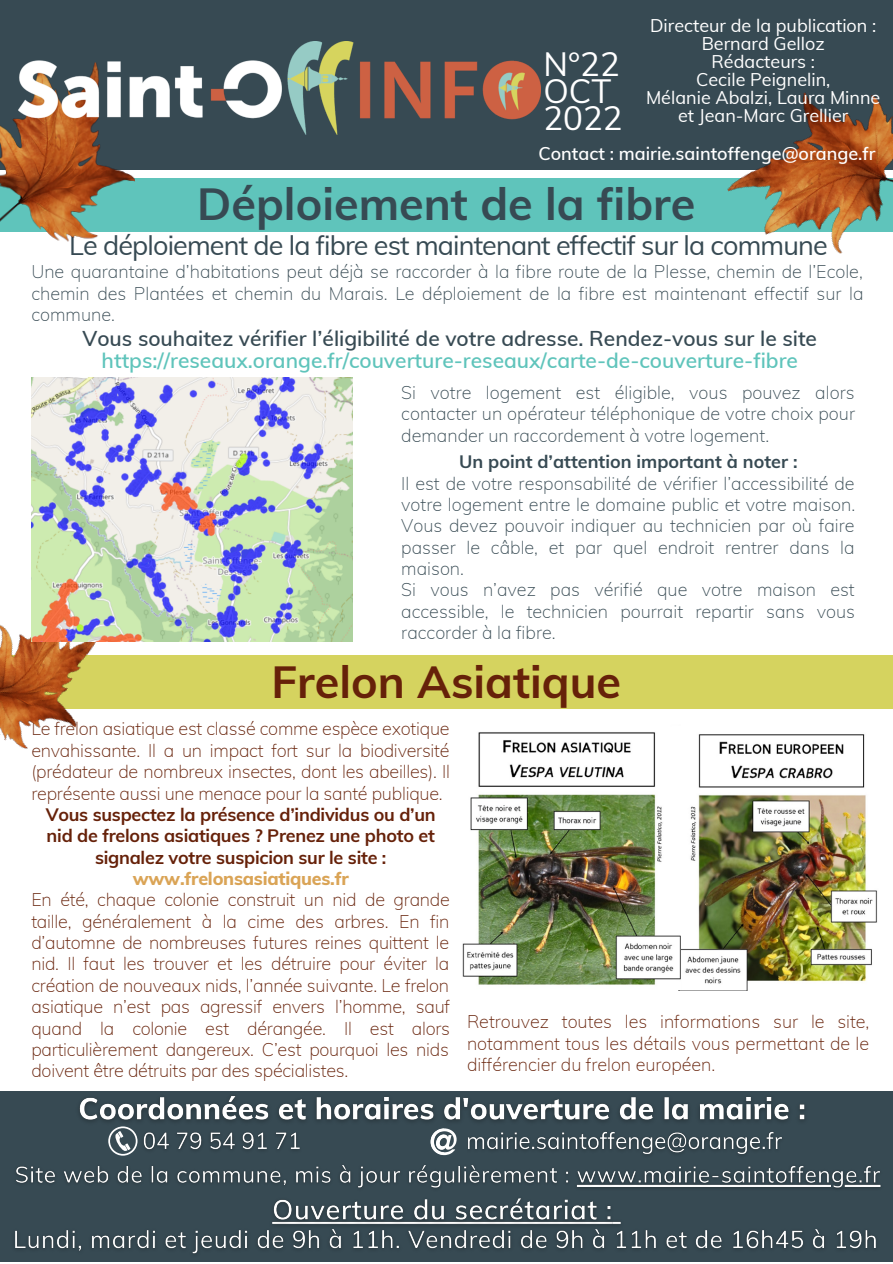
<style>
.page{position:relative;width:893px;height:1264px;background:#fff}
.page>*{position:absolute;margin:0;border:0;box-sizing:border-box;transform-origin:0 0}
.t1{font:700 45px "Muli";color:#374a53}
.t2{font:700 45px "Muli";color:#662109}
.t3{font:33px/27px "Muli";color:#fff}
.t4{font:27px "Muli";letter-spacing:-.03em;color:#374a53}
.t5{font:600 21px "Muli";color:#5fc4bb}
.t6{font:600 21px "Muli";color:#374a53}
.t7{font:200 18px/21.3px "Muli";letter-spacing:-.015em;color:#662109;text-align:justify}
.t8{font:200 18px/21.3px "Muli";color:#374a53;text-align:justify}
.t9{font:700 18px/21.3px "Muli";letter-spacing:-.015em;color:#662109;text-align:center}
.t10{font:18px/18px "Muli";color:#fff;text-align:center}
.t11{font:600 18px "Muli";color:#fff}
.t12{font:700 18px "Muli";color:#374a53}
.t13{font:800 18px "Muli";letter-spacing:-.015em;color:#daa456}
</style>
<div class="page">
<div style="left:0;top:1091px;width:892px;height:170px;background:#374a53"></div>
<img style="left:137px;top:1137px;width:645px;height:16px">
<div style="left:421px;top:1118px;width:46px;height:46px;background:#374a53;border-radius:8px"></div>
<svg style="left:430px;top:1137px;width:26px;height:16px"></svg>
<svg style="left:108px;top:1137px;width:29px;height:16px"></svg>
<img style="left:680px;top:734px;width:197px;height:256px">
<img style="left:462px;top:732px;width:218px;height:253px">
<div style="left:0;top:0;width:892px;height:170px;background:#374a53"></div>
<div style="left:0;top:655px;width:892px;height:54px;background:#d5d35f"></div>
<div style="left:0;top:178px;width:892px;height:54px;background:#5fc4bb"></div>
<img style="left:727px;top:92px;width:165px;height:162px">
<img style="left:79px;top:1096px;width:726px;height:41px">
<img style="left:16px;top:1153px;width:864px;height:32px">
<img style="left:15px;top:1185px;width:866px;height:69px">
<img style="left:0;top:108px;width:135px;height:134px">
<img style="left:19px;top:41px;width:521px;height:93px">
<img style="left:0;top:625px;width:123px;height:124px">
<img style="left:31px;top:377px;width:321px;height:264px">
<p class="t10" style="left:646px;top:16px;width:236px">Directeur de la publication :<br>Bernard Gelloz<br>Rédacteurs :<br>Cecile Peignelin,<br>Mélanie Abalzi, Laura Minne et Jean-Marc Grellier</p>
<p class="t11" style="left:538px;top:141px;width:338px">Contact : mairie.saintoffenge@orange.fr</p>
<h1 class="t1" style="left:197px;top:174px;width:500px">Déploiement de la fibre</h1>
<p class="t8" style="left:31px;top:261px;width:833px">Une quarantaine d’habitations peut déjà se raccorder à la fibre route de la Plesse, chemin de l’Ecole, chemin des Plantées et chemin du Marais. Le déploiement de la fibre est maintenant effectif sur la commune.</p>
<p class="t6" style="left:83px;top:324px;width:736px">Vous souhaitez vérifier l’éligibilité de votre adresse. Rendez-vous sur le site</p>
<p class="t5" style="left:102px;top:347px;width:698px">https://reseaux.orange.fr/couverture-reseaux/carte-de-couverture-fibre</p>
<h2 class="t3" style="left:543px;top:50px;width:81px">N°22<br>OCT<br>2022</h2>
<h3 class="t4" style="left:69px;top:228px;width:760px">Le déploiement de la fibre est maintenant effectif sur la commune</h3>
<p class="t8" style="left:401px;top:381px;width:455px">Si votre logement est éligible, vous pouvez alors contacter un opérateur téléphonique de votre choix pour demander un raccordement à votre logement.</p>
<p class="t12" style="left:459px;top:450px;width:340px">Un point d’attention important à noter :</p>
<p class="t8" style="left:401px;top:472px;width:455px;text-align:left">Il est de votre responsabilité de vérifier l’accessibilité de votre logement entre le domaine public et votre maison.<br>Vous devez pouvoir indiquer au technicien par où faire passer le câble, et par quel endroit rentrer dans la maison.<br>Si vous n’avez pas vérifié que votre maison est accessible, le technicien pourrait repartir sans vous raccorder à la fibre.</p>
<h1 class="t2" style="left:271px;top:652px;width:351px">Frelon Asiatique</h1>
<p class="t7" style="left:31px;top:718px;width:420px">Le frelon asiatique est classé comme espèce exotique envahissante. Il a un impact fort sur la biodiversité (prédateur de nombreux insectes, dont les abeilles). Il représente aussi une menace pour la santé publique.</p>
<p class="t9" style="left:46px;top:803px;width:391px">Vous suspectez la présence d’individus ou d’un nid de frelons asiatiques ? Prenez une photo et signalez votre suspicion sur le site :</p>
<p class="t13" style="left:133px;top:866px;width:217px">www.frelonsasiatiques.fr</p>
<p class="t7" style="left:31px;top:888px;width:420px">En été, chaque colonie construit un nid de grande taille, généralement à la cime des arbres. En fin d’automne de nombreuses futures reines quittent le nid. Il faut les trouver et les détruire pour éviter la création de nouveaux nids, l’année suivante. Le frelon asiatique n’est pas agressif envers l’homme, sauf quand la colonie est dérangée. Il est alors particulièrement dangereux. C’est pourquoi les nids doivent être détruits par des spécialistes.</p>
<p class="t7" style="left:467px;top:1010px;width:404px">Retrouvez toutes les informations sur le site, notamment tous les détails vous permettant de le différencier du frelon européen.</p>
</div>
